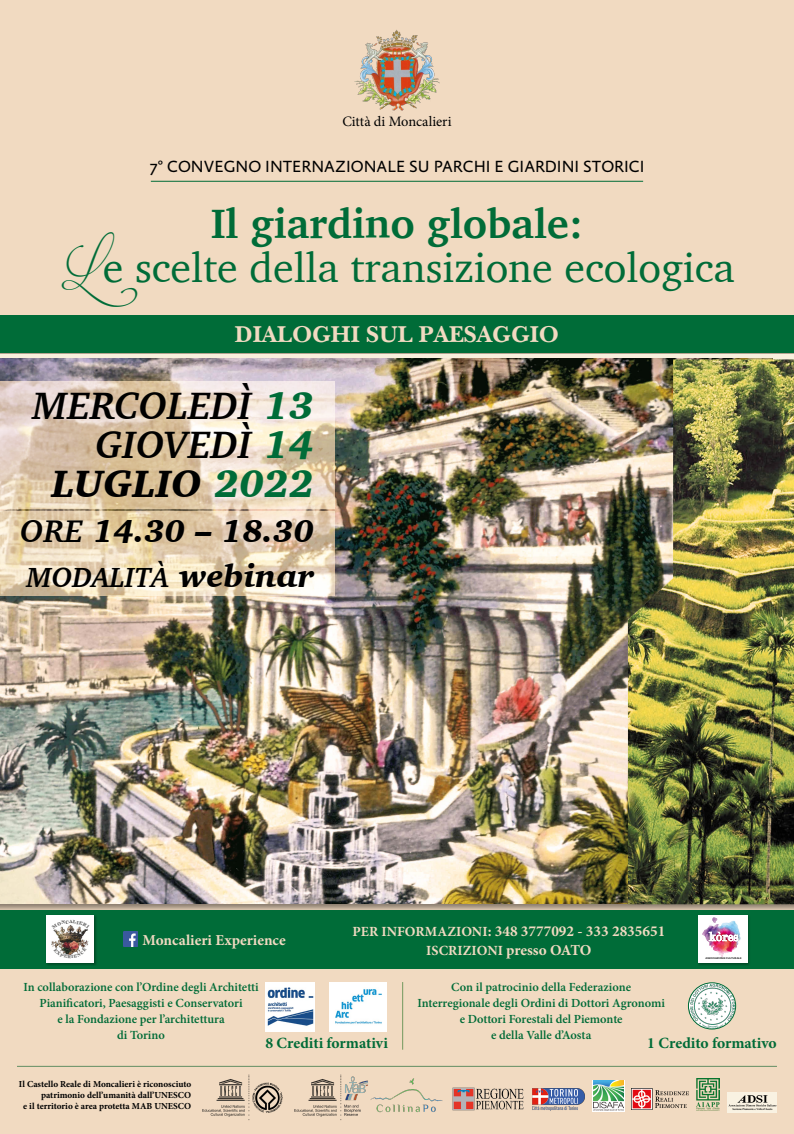
<style>
.page{position:relative;width:794px;height:1134px;background:#f1dac1}
.page>*{position:absolute;margin:0;border:0;box-sizing:border-box;transform-origin:0 0}
.t1{font:42px/44px "Charter";color:#006c38;text-align:center}
.t2{font:italic 700 39px/39px "Charter";color:#000;text-align:right}
.t3{font:italic 900 32.04px "Charter";color:#000}
.t4{font:italic 700 28.32px "Charter";color:#000}
.t5{font:24px "Baskerville Small Caps S Si Bold Small Caps";color:#f1dac1}
.t6{font:16.4px "Absara Sans";color:#000}
.t7{font:700 15.6px "Minion Pro";letter-spacing:-.005em;color:#006b37}
.t8{font:700 15.2px "Minion Pro";color:#f1dac1}
.t9{font:14.4px "Minion Pro";color:#000}
.t10{font:700 14px "Minion Pro";letter-spacing:.005em;color:#f1dac1}
.t11{font:13.32px "Modern";letter-spacing:.025em;color:#fff}
.t12{font:600 12.4px/16px "Minion Pro";color:#006b37;text-align:center}
.t13{font:700 9.2px/11px "Minion Pro";color:#000;text-align:right}
.t14{font:4.28px "Chevalier LP";color:#000}
.t15{font:700 2.72px "Palatino";letter-spacing:-.02em;color:#000}
.t16{font:600 2.6px "Gill Sans";color:#000}
.s1{font-weight:700}
.s2{font-family:"Aphrodite Slim Pro"}
.s3{font-weight:900;color:#006c38}
.s4{font-weight:900}
.s5{font-weight:900;font-size:32.04px}
.s6{font-size:14px}
.s7{font-size:15.2px}
</style>
<div class="page">
<img style="left:0;top:359px;width:628px;height:545px">
<div style="left:0;top:909px;width:794px;height:59px;background:#006c38"></div>
<div style="left:0;top:315px;width:794px;height:37px;background:#006c38"></div>
<img style="left:355px;top:30px;width:84px;height:81px">
<hr style="left:151px;top:181px;width:492px;height:1px;background:#006c38">
<hr style="left:17px;top:1066px;width:760px;height:1px;background:#638e64">
<div style="left:697px;top:914px;width:54px;height:52px;background:#000;opacity:.3"></div>
<div style="left:698px;top:915px;width:49px;height:48px;background:#fff"></div>
<img style="left:708px;top:917px;width:30px;height:10px">
<img style="left:702px;top:927px;width:39px;height:30px">
<svg style="left:709px;top:932px;width:29px;height:9px"></svg>
<div style="left:45px;top:914px;width:52px;height:52px;background:#00572d"></div>
<div style="left:46px;top:915px;width:48px;height:48px;background:#fff"></div>
<img style="left:51px;top:928px;width:38px;height:20px">
<img style="left:123px;top:931px;width:15px;height:15px">
<img style="left:252px;top:1082px;width:31px;height:31px">
<img style="left:294px;top:1074px;width:149px;height:47px">
<img style="left:202px;top:1074px;width:48px;height:47px">
<img style="left:632px;top:1089px;width:56px;height:21px">
<img style="left:452px;top:1087px;width:72px;height:24px">
<svg style="left:592px;top:1080px;width:32px;height:31px"></svg>
<img style="left:593px;top:1081px;width:30px;height:29px">
<img style="left:696px;top:1078px;width:23px;height:33px">
<img style="left:532px;top:1088px;width:53px;height:23px">
<div style="left:727px;top:1092px;width:50px;height:21px;background:#f9f2e2"></div>
<svg style="left:729px;top:1095px;width:47px;height:11px"></svg>
<svg style="left:0;top:381px;width:334px;height:127px"></svg>
<svg style="left:0;top:511px;width:334px;height:85px"></svg>
<img style="left:628px;top:359px;width:166px;height:545px">
<hr style="left:402px;top:982px;width:1px;height:68px;background:#73995e">
<img style="left:266px;top:982px;width:49px;height:49px">
<img style="left:330px;top:982px;width:57px;height:49px">
<img style="left:688px;top:983px;width:47px;height:46px">
<div style="left:688px;top:982px;width:48px;height:47px;border:1px solid #006b37;border-radius:50%"></div>
<svg style="left:56px;top:948px;width:27px;height:7px"></svg>
<svg style="left:60px;top:925px;width:21px;height:3px"></svg>
<p class="t9" style="left:342px;top:111px;width:111px">Città di Moncalieri</p>
<h3 class="t6" style="left:149px;top:158px;width:496px">7° CONVEGNO INTERNAZIONALE SU PARCHI E GIARDINI STORICI</h3>
<h1 class="t1" style="left:59px;top:201px;width:677px"><span class="s1">Il giardino globale:<br></span><span class="s2">L</span>e scelte della transizione ecologica</h1>
<h3 class="t5" style="left:235px;top:320px;width:325px">DIALOGHI SUL PAESAGGIO</h3>
<h2 class="t2" style="left:32px;top:386px;width:283px">MERCOLEDÌ <span class="s3">13<br></span>GIOVEDÌ <span class="s3">14<br></span><span class="s4">LUGLIO</span> <span class="s3">2022</span></h2>
<h3 class="t3" style="left:20px;top:511px;width:295px"><span class="s1">ORE</span> 14.30 – 18.30</h3>
<h3 class="t4" style="left:26px;top:553px;width:289px">MODALITÀ <span class="s5">webinar</span></h3>
<p class="t14" style="left:69px;top:919px;width:5px">A</p>
<p class="t8" style="left:143px;top:929px;width:145px">Moncalieri Experience</p>
<p class="t8" style="left:352px;top:920px;width:314px"><span class="s6">PER INFORMAZIONI</span>: 348 3777092 - 333 2835651</p>
<p class="t10" style="left:426px;top:941px;width:167px">ISCRIZIONI <span class="s7">presso OATO</span></p>
<p class="t11" style="left:708px;top:930px;width:31px">kòres</p>
<p class="t16" style="left:705px;top:957px;width:38px">ASSOCIAZIONE CULTURALE</p>
<p class="t12" style="left:23px;top:979px;width:237px">In collaborazione con l’Ordine degli Architetti Pianificatori, Paesaggisti e Conservatori<br>e la Fondazione per l’architettura<br>di Torino</p>
<p class="t12" style="left:417px;top:979px;width:249px">Con il patrocinio della Federazione Interregionale degli Ordini di Dottori Agronomi e Dottori Forestali del Piemonte<br>e della Valle d’Aosta</p>
<p class="t7" style="left:265px;top:1032px;width:124px">8 Crediti formativi</p>
<p class="t7" style="left:647px;top:1032px;width:131px">1 Credito formativo</p>
<p class="t13" style="left:19px;top:1078px;width:174px">Il Castello Reale di Moncalieri è riconosciuto patrimonio dell’umanità dall’UNESCO<br>e il territorio è area protetta MAB UNESCO</p>
<p class="t15" style="left:732px;top:1106px;width:41px">Sezione Piemonte e Valle d’Aosta</p>
</div>
